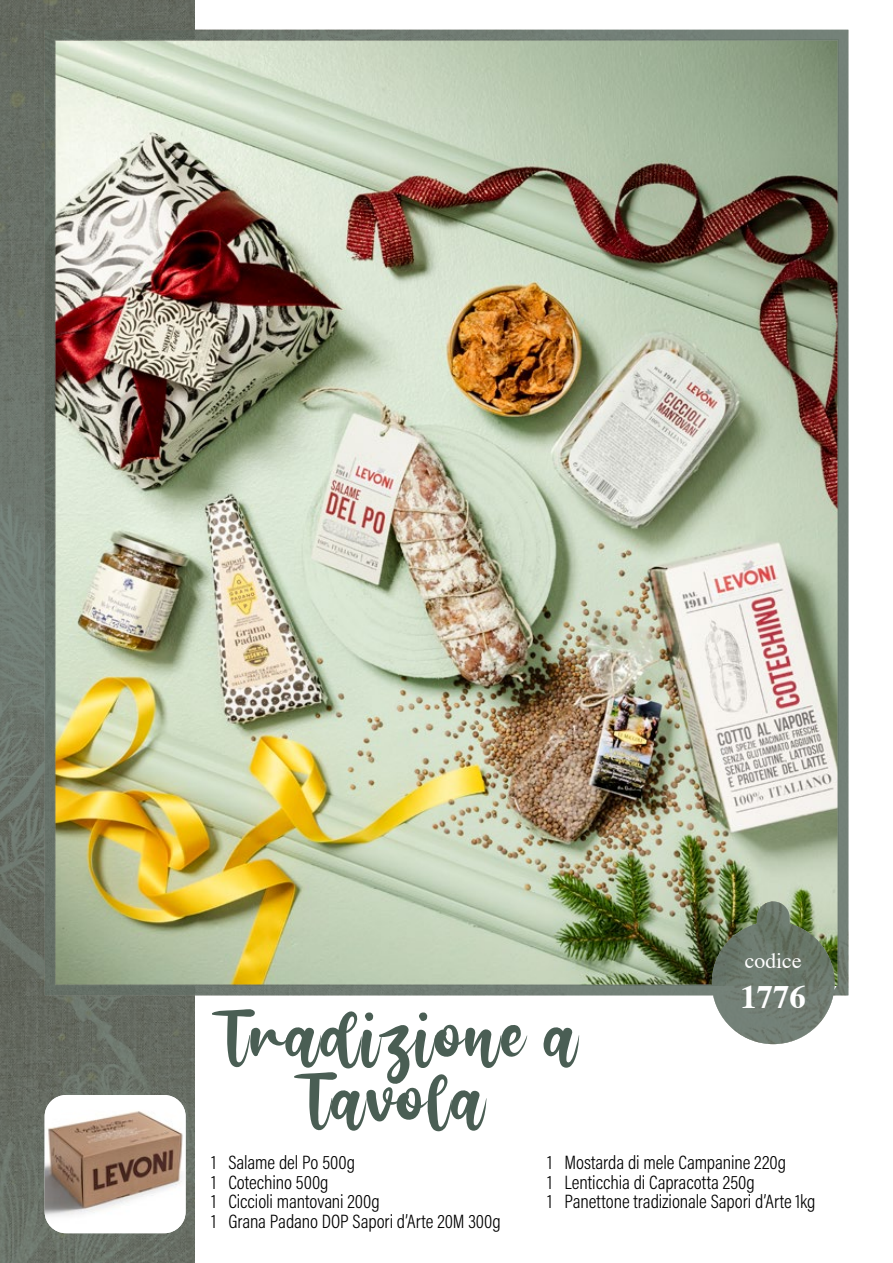
<style>
.page{position:relative;width:893px;height:1263px;background:#fff}
.page>*{position:absolute;margin:0;border:0;box-sizing:border-box;transform-origin:0 0}
.t1{font:63px/63px "Winter Christmas";letter-spacing:.02em;color:#4a5e54;text-align:center}
.t2{font:700 32.7px "Times";color:#fff}
.t3{font:21.75px "Times";color:#fff}
.t4{font:19.5px/19.5px "Acumin Variable Concept";letter-spacing:-.005em;color:#000}
</style>
<div class="page">
<svg style="left:0;top:0;width:194px;height:1263px;background:#697067"></svg>
<img style="left:45px;top:1095px;width:141px;height:138px">
<img style="left:45px;top:30px;width:803px;height:1014px">
<p class="t3" style="left:745px;top:941px;width:58px">codice</p>
<h2 class="t2" style="left:740px;top:965px;width:67px">1776</h2>
<h1 class="t1" style="left:211px;top:1007px;width:368px">Tradizione a<br>Tavola</h1>
<p class="t4" style="left:211px;top:1152px;width:291px">1 Salame del Po 500g<br>1 Cotechino 500g<br>1 Ciccioli mantovani 200g<br>1 Grana Padano DOP Sapori d’Arte 20M 300g</p>
<p class="t4" style="left:547px;top:1152px;width:270px">1 Mostarda di mele Campanine 220g<br>1 Lenticchia di Capracotta 250g<br>1 Panettone tradizionale Sapori d’Arte 1kg</p>
</div>
